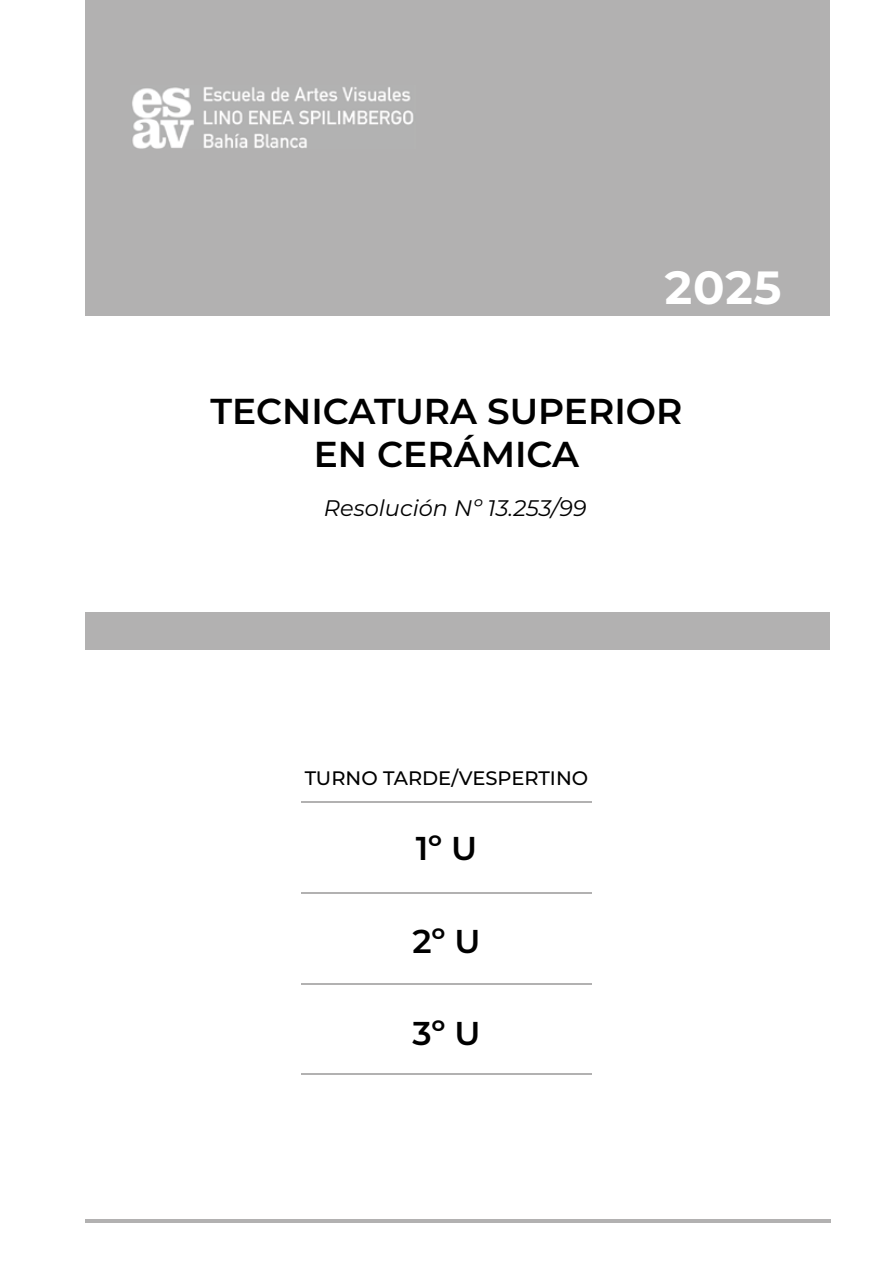
<style>
.page{position:relative;width:893px;height:1263px;background:#fff}
.page>*{position:absolute;margin:0;border:0;box-sizing:border-box;transform-origin:0 0}
.t1{font:700 46.5px "Montserrat Alternates";color:#fff}
.t2{font:600 36px/43.2px "Montserrat";color:#000;text-align:center}
.t3{font:600 33px "Montserrat";color:#000}
.t4{font:italic 22.5px "Montserrat";color:#000}
.t5{font:500 19.5px "Montserrat";color:#000}
</style>
<div class="page">
<div style="left:85px;top:613px;width:744px;height:37px;background:#b2b1b1"></div>
<hr style="left:85px;top:1219px;width:746px;height:3px;background:#b2b1b1">
<div style="left:85px;top:0;width:744px;height:316px;background:#b2b1b1"></div>
<img style="left:132px;top:87px;width:282px;height:62px">
<hr style="left:301px;top:802px;width:291px;height:1px;background:#b2b1b1">
<hr style="left:301px;top:892px;width:291px;height:2px;background:#b2b1b1">
<hr style="left:301px;top:983px;width:291px;height:1px;background:#b2b1b1">
<hr style="left:301px;top:1073px;width:291px;height:2px;background:#b2b1b1">
<p class="t1" style="left:665px;top:254px;width:118px">2025</p>
<p class="t2" style="left:210px;top:388px;width:474px">TECNICATURA SUPERIOR<br>EN CERÁMICA</p>
<p class="t4" style="left:324px;top:493px;width:264px">Resolución Nº 13.253/99</p>
<p class="t5" style="left:305px;top:764px;width:285px">TURNO TARDE/VESPERTINO</p>
<p class="t3" style="left:416px;top:825px;width:63px">1º U</p>
<p class="t3" style="left:412px;top:917px;width:70px">2º U</p>
<p class="t3" style="left:412px;top:1010px;width:70px">3º U</p>
</div>
